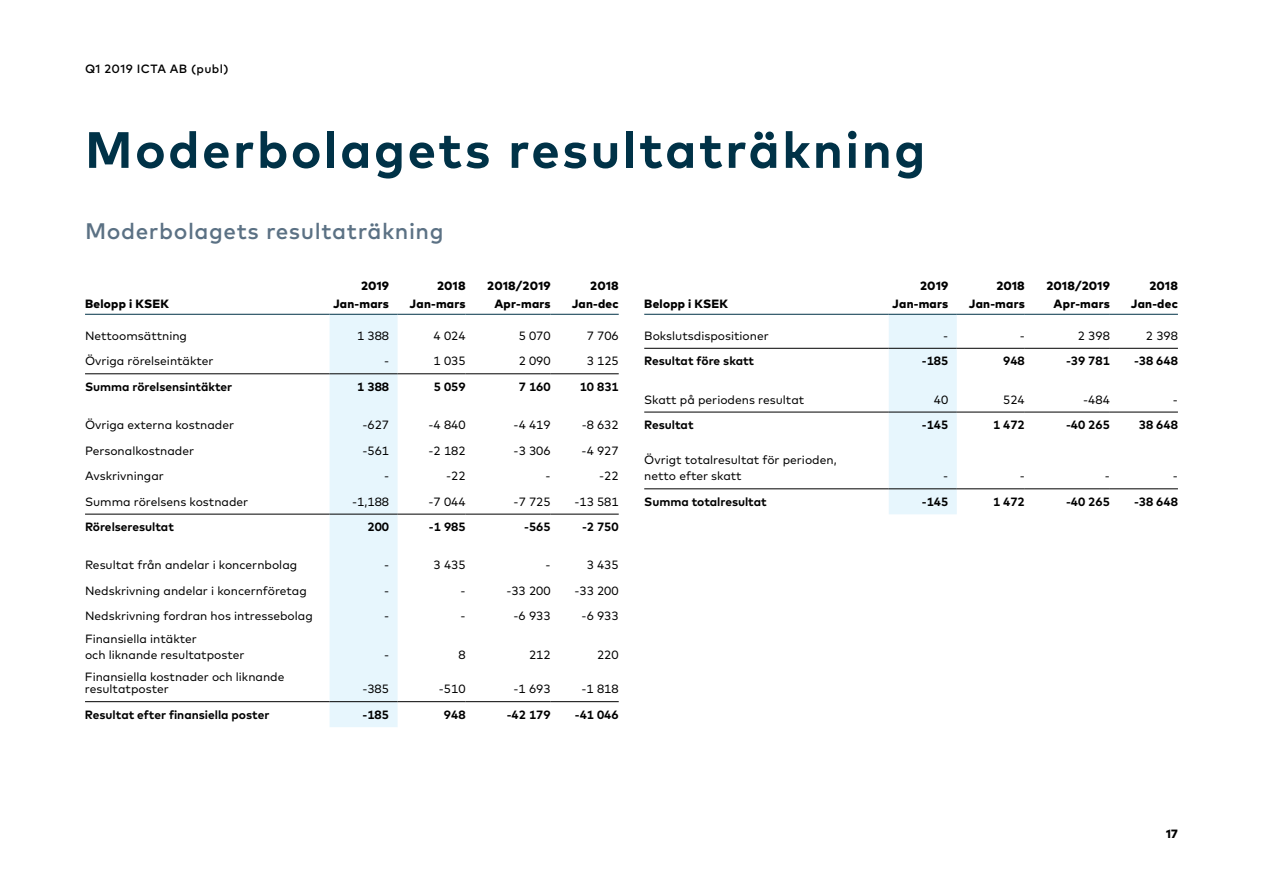
<style>
.page{position:relative;width:1263px;height:893px;background:#fff}
.page>*{position:absolute;margin:0;border:0;box-sizing:border-box;transform-origin:0 0}
.t1{font:700 51px "Mark Pro";letter-spacing:.05em;color:#003247}
.t2{font:500 22.5px "Mark Pro";letter-spacing:.025em;color:#5b7184}
.t3{font:12px/16.2px "Mark Pro";color:#000}
.t4{font:700 12px "Mark Pro";color:#000}
.t5{font:800 12px/17.7px "Mark Pro";letter-spacing:.02em;color:#000;text-align:right}
.t6{font:500 12px "Mark Pro";letter-spacing:.03em;color:#000}
</style>
<div class="page">
<div style="left:330px;top:315px;width:68px;height:412px;background:#e7f6fd"></div>
<hr style="left:85px;top:374px;width:245px;height:1px;background:#000">
<hr style="left:330px;top:374px;width:68px;height:1px;background:#000">
<hr style="left:398px;top:374px;width:68px;height:1px;background:#000">
<hr style="left:466px;top:374px;width:85px;height:1px;background:#000">
<hr style="left:551px;top:374px;width:68px;height:1px;background:#000">
<hr style="left:85px;top:514px;width:245px;height:1px;background:#000">
<hr style="left:330px;top:514px;width:68px;height:1px;background:#000">
<hr style="left:398px;top:514px;width:68px;height:1px;background:#000">
<hr style="left:466px;top:514px;width:85px;height:1px;background:#000">
<hr style="left:551px;top:514px;width:68px;height:1px;background:#000">
<hr style="left:85px;top:701px;width:245px;height:1px;background:#000">
<hr style="left:330px;top:701px;width:68px;height:1px;background:#000">
<hr style="left:398px;top:701px;width:68px;height:1px;background:#000">
<hr style="left:466px;top:701px;width:85px;height:1px;background:#000">
<hr style="left:551px;top:701px;width:68px;height:1px;background:#000">
<hr style="left:85px;top:314px;width:245px;height:1px;background:#003247">
<hr style="left:330px;top:314px;width:68px;height:1px;background:#003247">
<hr style="left:398px;top:314px;width:68px;height:1px;background:#003247">
<hr style="left:466px;top:314px;width:85px;height:1px;background:#003247">
<hr style="left:551px;top:314px;width:68px;height:1px;background:#003247">
<div style="left:889px;top:315px;width:68px;height:199px;background:#e7f6fd"></div>
<hr style="left:644px;top:348px;width:245px;height:1px;background:#000">
<hr style="left:889px;top:348px;width:68px;height:1px;background:#000">
<hr style="left:957px;top:348px;width:68px;height:1px;background:#000">
<hr style="left:1025px;top:348px;width:85px;height:1px;background:#000">
<hr style="left:1110px;top:348px;width:68px;height:1px;background:#000">
<hr style="left:644px;top:412px;width:245px;height:1px;background:#000">
<hr style="left:889px;top:412px;width:68px;height:1px;background:#000">
<hr style="left:957px;top:412px;width:68px;height:1px;background:#000">
<hr style="left:1025px;top:412px;width:85px;height:1px;background:#000">
<hr style="left:1110px;top:412px;width:68px;height:1px;background:#000">
<hr style="left:644px;top:489px;width:245px;height:1px;background:#000">
<hr style="left:889px;top:489px;width:68px;height:1px;background:#000">
<hr style="left:957px;top:489px;width:68px;height:1px;background:#000">
<hr style="left:1025px;top:489px;width:85px;height:1px;background:#000">
<hr style="left:1110px;top:489px;width:68px;height:1px;background:#000">
<hr style="left:644px;top:314px;width:245px;height:1px;background:#003247">
<hr style="left:889px;top:314px;width:68px;height:1px;background:#003247">
<hr style="left:957px;top:314px;width:68px;height:1px;background:#003247">
<hr style="left:1025px;top:314px;width:85px;height:1px;background:#003247">
<hr style="left:1110px;top:314px;width:68px;height:1px;background:#003247">
<p class="t6" style="left:85px;top:60px;width:145px">Q1 2019 ICTA AB (publ)</p>
<h1 class="t1" style="left:85px;top:111px;width:842px">Moderbolagets resultaträkning</h1>
<h2 class="t2" style="left:85px;top:214px;width:360px">Moderbolagets resultaträkning</h2>
<p class="t5" style="left:85px;top:294px;width:85px">Belopp i KSEK</p>
<p class="t5" style="left:333px;top:276px;width:58px">2019<br>Jan-mars</p>
<p class="t5" style="left:410px;top:276px;width:58px">2018<br>Jan-mars</p>
<p class="t5" style="left:487px;top:276px;width:65px;text-align:center">2018/2019<br>Apr-mars</p>
<p class="t5" style="left:572px;top:276px;width:49px">2018<br>Jan-dec</p>
<p class="t3" style="left:85px;top:326px;width:103px">Nettoomsättning</p>
<p class="t3" style="left:357px;top:326px;width:34px">1 388</p>
<p class="t3" style="left:434px;top:326px;width:34px">4 024</p>
<p class="t3" style="left:519px;top:326px;width:34px">5 070</p>
<p class="t3" style="left:587px;top:326px;width:34px">7 706</p>
<p class="t3" style="left:85px;top:352px;width:130px">Övriga rörelseintäkter</p>
<p class="t3" style="left:384px;top:352px;width:7px">-</p>
<p class="t3" style="left:434px;top:352px;width:34px">1 035</p>
<p class="t3" style="left:519px;top:352px;width:34px">2 090</p>
<p class="t3" style="left:587px;top:352px;width:34px">3 125</p>
<p class="t4" style="left:85px;top:377px;width:149px">Summa rörelsensintäkter</p>
<p class="t4" style="left:357px;top:377px;width:33px">1 388</p>
<p class="t4" style="left:434px;top:377px;width:33px">5 059</p>
<p class="t4" style="left:519px;top:377px;width:33px">7 160</p>
<p class="t4" style="left:580px;top:377px;width:40px">10 831</p>
<p class="t3" style="left:85px;top:416px;width:151px">Övriga externa kostnader</p>
<p class="t3" style="left:362px;top:416px;width:28px">-627</p>
<p class="t3" style="left:429px;top:416px;width:39px">-4 840</p>
<p class="t3" style="left:514px;top:416px;width:39px">-4 419</p>
<p class="t3" style="left:582px;top:416px;width:39px">-8 632</p>
<p class="t3" style="left:85px;top:441px;width:111px">Personalkostnader</p>
<p class="t3" style="left:362px;top:441px;width:28px">-561</p>
<p class="t3" style="left:429px;top:441px;width:39px">-2 182</p>
<p class="t3" style="left:514px;top:441px;width:39px">-3 306</p>
<p class="t3" style="left:582px;top:441px;width:39px">-4 927</p>
<p class="t3" style="left:85px;top:467px;width:80px">Avskrivningar</p>
<p class="t3" style="left:384px;top:467px;width:7px">-</p>
<p class="t3" style="left:446px;top:467px;width:21px">-22</p>
<p class="t3" style="left:546px;top:467px;width:7px">-</p>
<p class="t3" style="left:599px;top:467px;width:21px">-22</p>
<p class="t3" style="left:85px;top:492px;width:165px">Summa rörelsens kostnader</p>
<p class="t3" style="left:352px;top:492px;width:38px">-1,188</p>
<p class="t3" style="left:429px;top:492px;width:39px">-7 044</p>
<p class="t3" style="left:514px;top:492px;width:39px">-7 725</p>
<p class="t3" style="left:574px;top:492px;width:46px">-13 581</p>
<p class="t4" style="left:85px;top:518px;width:90px">Rörelseresultat</p>
<p class="t4" style="left:367px;top:518px;width:23px">200</p>
<p class="t4" style="left:429px;top:518px;width:38px">-1 985</p>
<p class="t4" style="left:524px;top:518px;width:28px">-565</p>
<p class="t4" style="left:582px;top:518px;width:38px">-2 750</p>
<p class="t3" style="left:85px;top:556px;width:214px">Resultat från andelar i koncernbolag</p>
<p class="t3" style="left:384px;top:556px;width:7px">-</p>
<p class="t3" style="left:434px;top:556px;width:34px">3 435</p>
<p class="t3" style="left:546px;top:556px;width:7px">-</p>
<p class="t3" style="left:587px;top:556px;width:34px">3 435</p>
<p class="t3" style="left:85px;top:582px;width:223px">Nedskrivning andelar i koncernföretag</p>
<p class="t3" style="left:384px;top:582px;width:7px">-</p>
<p class="t3" style="left:461px;top:582px;width:7px">-</p>
<p class="t3" style="left:506px;top:582px;width:46px">-33 200</p>
<p class="t3" style="left:574px;top:582px;width:46px">-33 200</p>
<p class="t3" style="left:85px;top:607px;width:229px">Nedskrivning fordran hos intressebolag</p>
<p class="t3" style="left:384px;top:607px;width:7px">-</p>
<p class="t3" style="left:461px;top:607px;width:7px">-</p>
<p class="t3" style="left:514px;top:607px;width:39px">-6 933</p>
<p class="t3" style="left:582px;top:607px;width:39px">-6 933</p>
<p class="t3" style="left:85px;top:629px;width:161px">Finansiella intäkter<br>och liknande resultatposter</p>
<p class="t3" style="left:384px;top:646px;width:7px">-</p>
<p class="t3" style="left:458px;top:646px;width:9px">8</p>
<p class="t3" style="left:529px;top:646px;width:23px">212</p>
<p class="t3" style="left:597px;top:646px;width:23px">220</p>
<p class="t3" style="left:85px;top:670px;width:201px;line-height:12px">Finansiella kostnader och liknande resultatposter</p>
<p class="t3" style="left:362px;top:680px;width:28px">-385</p>
<p class="t3" style="left:439px;top:680px;width:28px">-510</p>
<p class="t3" style="left:514px;top:680px;width:39px">-1 693</p>
<p class="t3" style="left:582px;top:680px;width:39px">-1 818</p>
<p class="t4" style="left:85px;top:705px;width:186px">Resultat efter finansiella poster</p>
<p class="t4" style="left:363px;top:705px;width:28px">-185</p>
<p class="t4" style="left:444px;top:705px;width:23px">948</p>
<p class="t4" style="left:507px;top:705px;width:45px">-42 179</p>
<p class="t4" style="left:575px;top:705px;width:45px">-41 046</p>
<p class="t5" style="left:644px;top:294px;width:85px">Belopp i KSEK</p>
<p class="t5" style="left:892px;top:276px;width:58px">2019<br>Jan-mars</p>
<p class="t5" style="left:969px;top:276px;width:58px">2018<br>Jan-mars</p>
<p class="t5" style="left:1046px;top:276px;width:65px;text-align:center">2018/2019<br>Apr-mars</p>
<p class="t5" style="left:1131px;top:276px;width:49px">2018<br>Jan-dec</p>
<p class="t3" style="left:644px;top:326px;width:126px">Bokslutsdispositioner</p>
<p class="t3" style="left:943px;top:326px;width:7px">-</p>
<p class="t3" style="left:1020px;top:326px;width:7px">-</p>
<p class="t3" style="left:1078px;top:326px;width:34px">2 398</p>
<p class="t3" style="left:1146px;top:326px;width:34px">2 398</p>
<p class="t4" style="left:644px;top:352px;width:111px">Resultat före skatt</p>
<p class="t4" style="left:922px;top:352px;width:28px">-185</p>
<p class="t4" style="left:1003px;top:352px;width:23px">948</p>
<p class="t4" style="left:1066px;top:352px;width:45px">-39 781</p>
<p class="t4" style="left:1134px;top:352px;width:45px">-38 648</p>
<p class="t3" style="left:644px;top:390px;width:162px">Skatt på periodens resultat</p>
<p class="t3" style="left:934px;top:390px;width:16px">40</p>
<p class="t3" style="left:1003px;top:390px;width:23px">524</p>
<p class="t3" style="left:1083px;top:390px;width:28px">-484</p>
<p class="t3" style="left:1173px;top:390px;width:7px">-</p>
<p class="t4" style="left:644px;top:416px;width:51px">Resultat</p>
<p class="t4" style="left:922px;top:416px;width:28px">-145</p>
<p class="t4" style="left:993px;top:416px;width:33px">1 472</p>
<p class="t4" style="left:1066px;top:416px;width:45px">-40 265</p>
<p class="t4" style="left:1139px;top:416px;width:40px">38 648</p>
<p class="t3" style="left:644px;top:451px;width:194px">Övrigt totalresultat för perioden, netto efter skatt</p>
<p class="t3" style="left:943px;top:467px;width:7px">-</p>
<p class="t3" style="left:1020px;top:467px;width:7px">-</p>
<p class="t3" style="left:1105px;top:467px;width:7px">-</p>
<p class="t3" style="left:1173px;top:467px;width:7px">-</p>
<p class="t4" style="left:644px;top:492px;width:124px">Summa totalresultat</p>
<p class="t4" style="left:922px;top:492px;width:28px">-145</p>
<p class="t4" style="left:993px;top:492px;width:33px">1 472</p>
<p class="t4" style="left:1066px;top:492px;width:45px">-40 265</p>
<p class="t4" style="left:1134px;top:492px;width:45px">-38 648</p>
<p class="t5" style="left:1166px;top:824px;width:13px">17</p>
</div>
